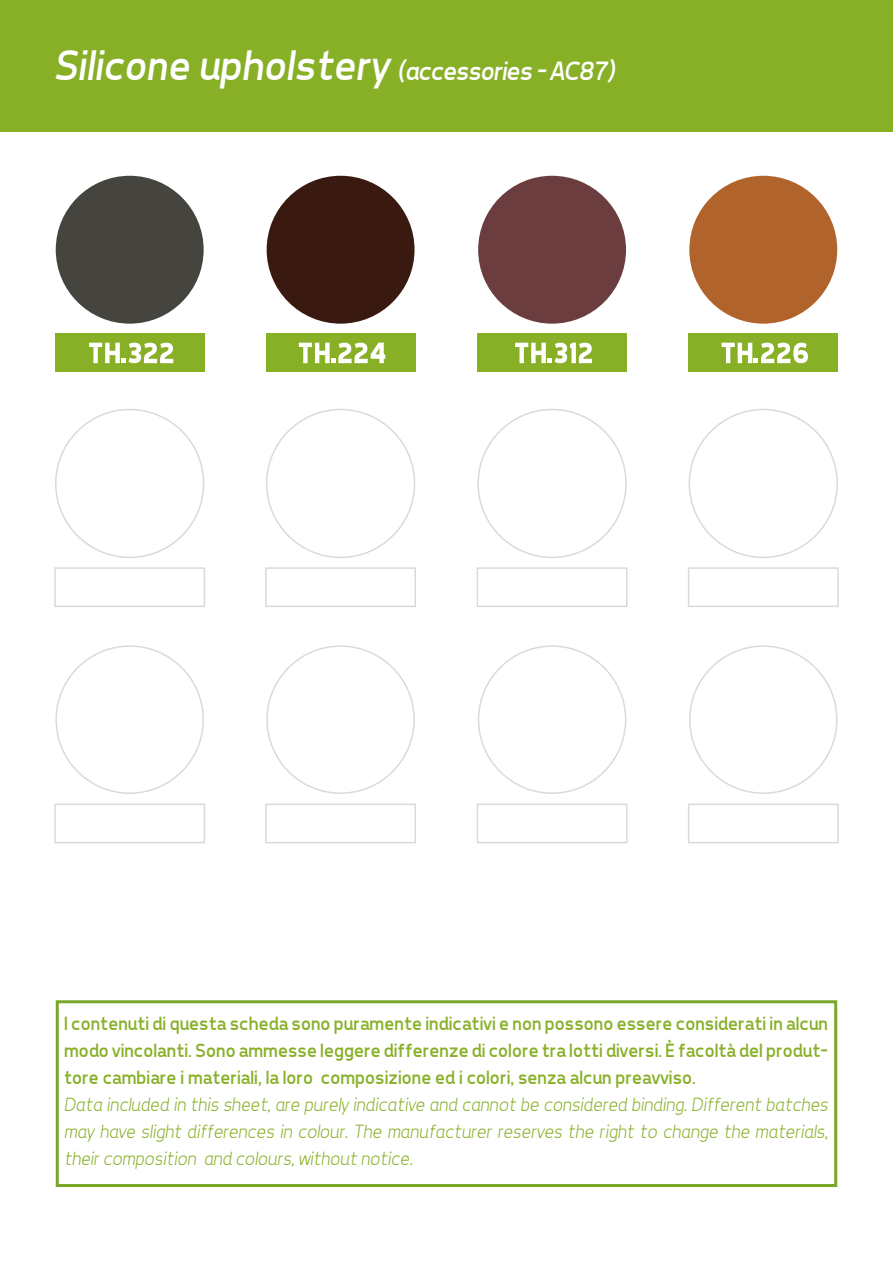
<style>
.page{position:relative;width:893px;height:1263px;background:#fff}
.page>*{position:absolute;margin:0;border:0;box-sizing:border-box;transform-origin:0 0}
.t1{font:italic 43.5px "Tepeno Sans";color:#fff}
.t2{font:19.5px/27px "Tepeno Sans";color:#88b027;text-align:justify}
.t3{font:italic 300 19.5px/27px "Tepeno Sans";color:#88b027;text-align:justify}
.s1{font-size:27px}
</style>
<div class="page">
<div style="left:55px;top:334px;width:149px;height:38px;background:#88b027"></div>
<div style="left:266px;top:334px;width:149px;height:38px;background:#88b027"></div>
<div style="left:477px;top:334px;width:150px;height:38px;background:#88b027"></div>
<div style="left:689px;top:334px;width:149px;height:38px;background:#88b027"></div>
<div style="left:54px;top:567px;width:151px;height:40px;border:2px solid #dadada"></div>
<div style="left:265px;top:567px;width:151px;height:40px;border:2px solid #dadada"></div>
<div style="left:477px;top:567px;width:150px;height:40px;border:2px solid #dadada"></div>
<div style="left:688px;top:567px;width:151px;height:40px;border:2px solid #dadada"></div>
<div style="left:54px;top:803px;width:151px;height:40px;border:2px solid #dadada"></div>
<div style="left:265px;top:803px;width:151px;height:40px;border:2px solid #dadada"></div>
<div style="left:477px;top:803px;width:150px;height:40px;border:2px solid #dadada"></div>
<div style="left:688px;top:803px;width:151px;height:40px;border:2px solid #dadada"></div>
<svg style="left:89px;top:343px;width:84px;height:20px"></svg>
<div style="left:56px;top:176px;width:148px;height:148px;background:#46443f;border-radius:50%"></div>
<svg style="left:299px;top:343px;width:86px;height:20px"></svg>
<div style="left:267px;top:176px;width:147px;height:148px;background:#3a1a10;border-radius:50%"></div>
<svg style="left:515px;top:343px;width:77px;height:20px"></svg>
<div style="left:478px;top:176px;width:148px;height:148px;background:#6b3d3f;border-radius:50%"></div>
<svg style="left:721px;top:343px;width:87px;height:20px"></svg>
<div style="left:689px;top:176px;width:148px;height:148px;background:#b1632c;border-radius:50%"></div>
<div style="left:56px;top:1000px;width:781px;height:187px;border:3px solid #79a828"></div>
<div style="left:0;top:0;width:893px;height:132px;background:#88b027"></div>
<h1 class="t1" style="left:51px;top:40px;width:564px">Silicone upholstery <span class="s1">(accessories - AC87)</span></h1>
<p class="t2" style="left:63px;top:1009px;width:765px">I contenuti di questa scheda sono puramente indicativi e non possono essere considerati in alcun modo vincolanti. Sono ammesse leggere differenze di colore tra lotti diversi. È facoltà del produt&shy;tore cambiare i materiali, la loro composizione ed i colori, senza alcun preavviso.</p>
<p class="t3" style="left:63px;top:1090px;width:765px">Data included in this sheet, are purely indicative and cannot be considered binding. Different batches may have slight differences in colour. The manufacturer reserves the right to change the materials, their composition and colours, without notice.</p>
</div>
